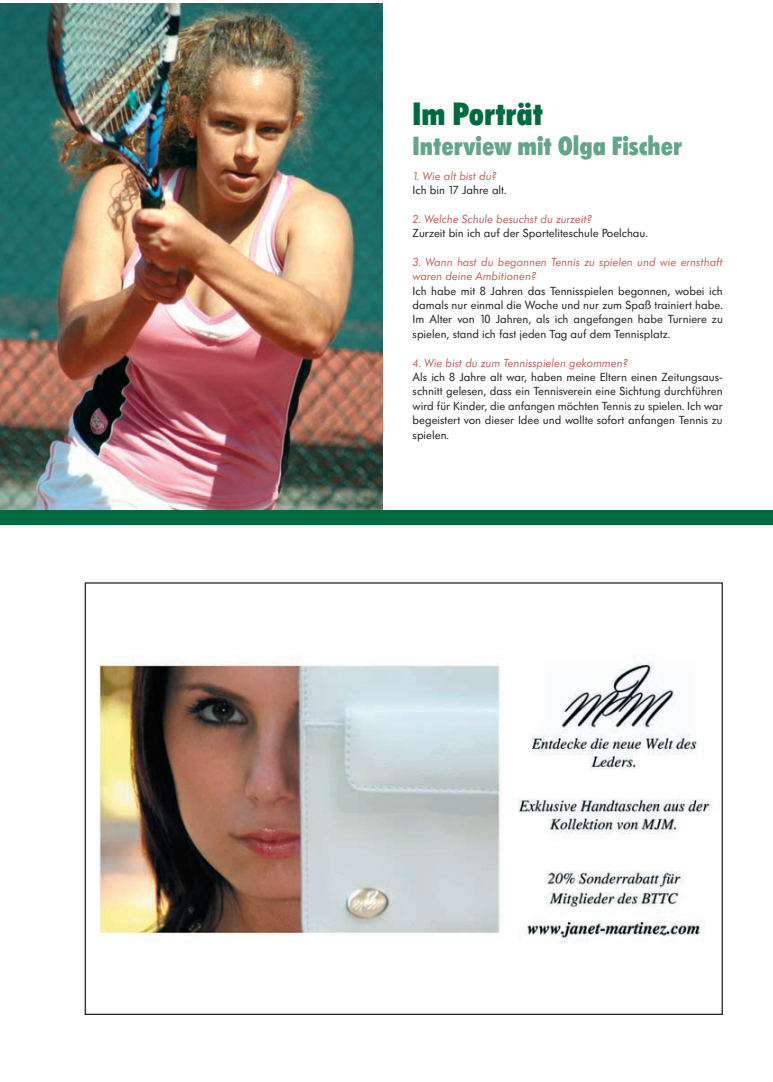
<style>
.page{position:relative;width:773px;height:1082px;background:#fff}
.page>*{position:absolute;margin:0;border:0;box-sizing:border-box;transform-origin:0 0}
.t1{font:33.75px "Futura SB Ext Bol Con";color:#00693f}
.t2{font:27.5px "Futura SB Ext Bol Con";color:#64a48b}
.t3{font:12.25px/14.4px "Futura SB";color:#231f20;text-align:justify}
.t4{font:italic 12.25px/14.4px "Futura SB";color:#bf6055}
</style>
<div class="page">
<img style="left:0;top:3px;width:382px;height:507px">
<div style="left:0;top:510px;width:772px;height:14px;background:#00693f"></div>
<img style="left:99px;top:656px;width:613px;height:287px">
<h1 class="t1" style="left:412px;top:101px;width:132px">Im Porträt</h1>
<h2 class="t2" style="left:412px;top:135px;width:271px">Interview mit Olga Fischer</h2>
<p class="t4" style="left:412px;top:169px;width:85px">1. Wie alt bist du?</p>
<p class="t3" style="left:412px;top:184px;width:96px">Ich bin 17 Jahre alt.</p>
<p class="t4" style="left:412px;top:212px;width:181px">2. Welche Schule besuchst du zurzeit?</p>
<p class="t3" style="left:412px;top:227px;width:237px">Zurzeit bin ich auf der Sporteliteschule Poelchau.</p>
<p class="t4" style="left:412px;top:255px;width:312px">3. Wann hast du begonnen Tennis zu spielen und wie ernsthaft waren deine Ambitionen?</p>
<p class="t3" style="left:412px;top:284px;width:312px">Ich habe mit 8 Jahren das Tennisspielen begonnen, wobei ich damals nur einmal die Woche und nur zum Spaß trainiert habe.<br>Im Alter von 10 Jahren, als ich angefangen habe Turniere zu spielen, stand ich fast jeden Tag auf dem Tennisplatz.</p>
<p class="t4" style="left:412px;top:356px;width:216px">4. Wie bist du zum Tennisspielen gekommen?</p>
<p class="t3" style="left:412px;top:370px;width:312px">Als ich 8 Jahre alt war, haben meine Eltern einen Zeitungsaus&shy;schnitt gelesen, dass ein Tennisverein eine Sichtung durchführen wird für Kinder, die anfangen möchten Tennis zu spielen. Ich war begeistert von dieser Idee und wollte sofort anfangen Tennis zu spielen.</p>
</div>
